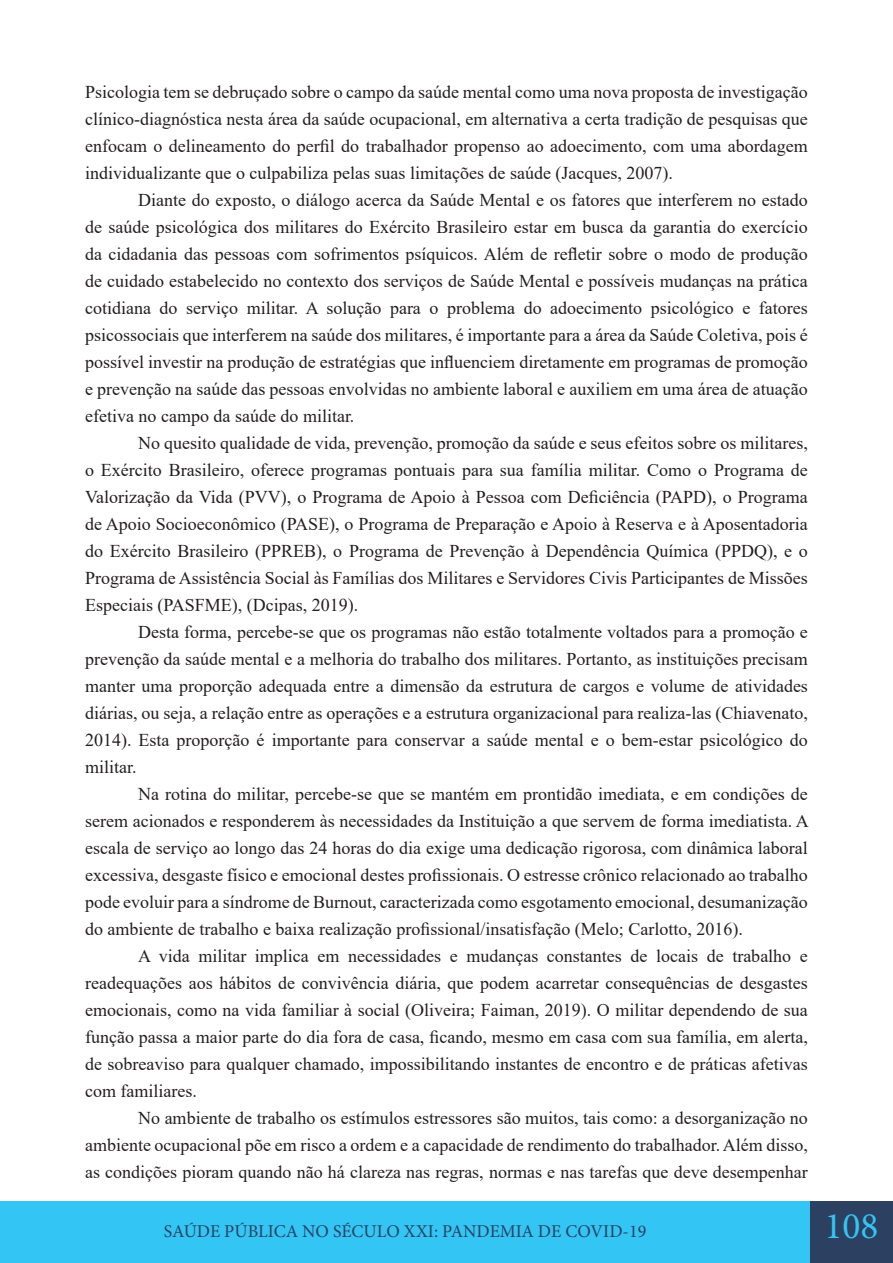
<style>
.page{position:relative;width:893px;height:1263px;background:#fff}
.page>*{position:absolute;margin:0;border:0;box-sizing:border-box;transform-origin:0 0}
.t1{font:37.5px "Minion Pro";color:#33c5f3}
.t2{font:18px/27px "Times New Roman";color:#231f20;text-align:justify}
.t3{font:18px "Minion Pro";color:#2c4161}
</style>
<div class="page">
<div style="left:0;top:1201px;width:810px;height:62px;background:#33c5f3"></div>
<div style="left:810px;top:1201px;width:83px;height:62px;background:#2c4161"></div>
<p class="t2" style="left:85px;top:77px;width:724px">Psicologia tem se debruçado sobre o campo da saúde mental como uma nova proposta de investigação clínico-diagnóstica nesta área da saúde ocupacional, em alternativa a certa tradição de pesquisas que enfocam o delineamento do perfil do trabalhador propenso ao adoecimento, com uma abordagem individualizante que o culpabiliza pelas suas limitações de saúde (Jacques, 2007).</p>
<p class="t2" style="left:85px;top:185px;width:724px;text-indent:53px">Diante do exposto, o diálogo acerca da Saúde Mental e os fatores que interferem no estado de saúde psicológica dos militares do Exército Brasileiro estar em busca da garantia do exercício da cidadania das pessoas com sofrimentos psíquicos. Além de refletir sobre o modo de produção de cuidado estabelecido no contexto dos serviços de Saúde Mental e possíveis mudanças na prática cotidiana do serviço militar. A solução para o problema do adoecimento psicológico e fatores psicossociais que interferem na saúde dos militares, é importante para a área da Saúde Coletiva, pois é possível investir na produção de estratégias que influenciem diretamente em programas de promoção e prevenção na saúde das pessoas envolvidas no ambiente laboral e auxiliem em uma área de atuação efetiva no campo da saúde do militar.</p>
<p class="t2" style="left:85px;top:428px;width:724px;text-indent:53px">No quesito qualidade de vida, prevenção, promoção da saúde e seus efeitos sobre os militares, o Exército Brasileiro, oferece programas pontuais para sua família militar. Como o Programa de Valorização da Vida (PVV), o Programa de Apoio à Pessoa com Deficiência (PAPD), o Programa de Apoio Socioeconômico (PASE), o Programa de Preparação e Apoio à Reserva e à Aposentadoria do Exército Brasileiro (PPREB), o Programa de Prevenção à Dependência Química (PPDQ), e o Programa de Assistência Social às Famílias dos Militares e Servidores Civis Participantes de Missões Especiais (PASFME), (Dcipas, 2019).</p>
<p class="t2" style="left:85px;top:617px;width:724px;text-indent:53px">Desta forma, percebe-se que os programas não estão totalmente voltados para a promoção e prevenção da saúde mental e a melhoria do trabalho dos militares. Portanto, as instituições precisam manter uma proporção adequada entre a dimensão da estrutura de cargos e volume de atividades diárias, ou seja, a relação entre as operações e a estrutura organizacional para realiza-las (Chiavenato, 2014). Esta proporção é importante para conservar a saúde mental e o bem-estar psicológico do militar.</p>
<p class="t2" style="left:85px;top:779px;width:725px;text-indent:53px">Na rotina do militar, percebe-se que se mantém em prontidão imediata, e em condições de serem acionados e responderem às necessidades da Instituição a que servem de forma imediatista. A escala de serviço ao longo das 24 horas do dia exige uma dedicação rigorosa, com dinâmica laboral excessiva, desgaste físico e emocional destes profissionais. O estresse crônico relacionado ao trabalho pode evoluir para a síndrome de Burnout, caracterizada como esgotamento emocional, desumanização do ambiente de trabalho e baixa realização profissional/insatisfação (Melo; Carlotto, 2016).</p>
<p class="t2" style="left:85px;top:941px;width:724px;text-indent:53px">A vida militar implica em necessidades e mudanças constantes de locais de trabalho e readequações aos hábitos de convivência diária, que podem acarretar consequências de desgastes emocionais, como na vida familiar à social (Oliveira; Faiman, 2019). O militar dependendo de sua função passa a maior parte do dia fora de casa, ficando, mesmo em casa com sua família, em alerta, de sobreaviso para qualquer chamado, impossibilitando instantes de encontro e de práticas afetivas com familiares.</p>
<p class="t2" style="left:85px;top:1103px;width:724px;text-indent:53px">No ambiente de trabalho os estímulos estressores são muitos, tais como: a desorganização no ambiente ocupacional põe em risco a ordem e a capacidade de rendimento do trabalhador. Além disso, as condições pioram quando não há clareza nas regras, normas e nas tarefas que deve desempenhar</p>
<p class="t3" style="left:164px;top:1219px;width:484px">SAÚDE PÚBLICA NO SÉCULO XXI: PANDEMIA DE COVID-19</p>
<h1 class="t1" style="left:824px;top:1201px;width:55px">108</h1>
</div>
